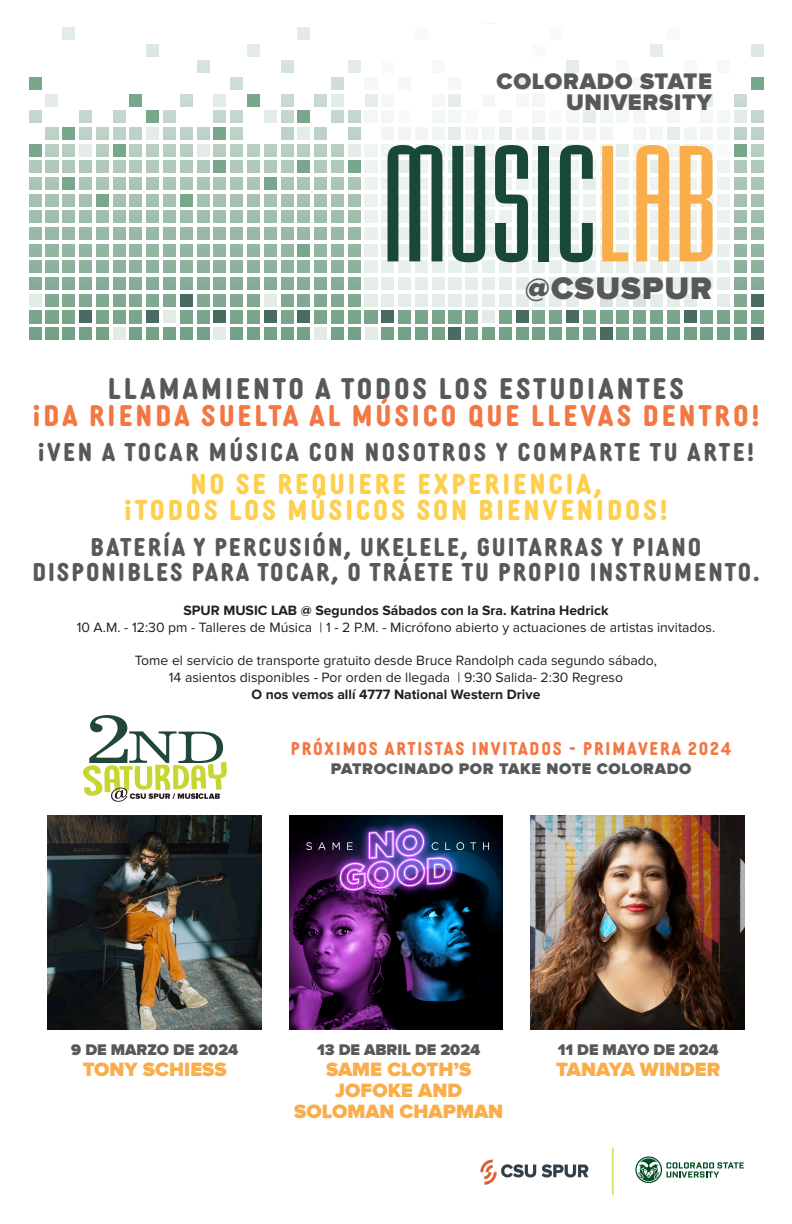
<style>
.page{position:relative;width:792px;height:1224px;background:#fff}
.page>*{position:absolute;margin:0;border:0;box-sizing:border-box;transform-origin:0 0}
.t1{font:900 32.3px "Proxima Nova";letter-spacing:.03em;color:#57585a}
.t2{font:700 29px "Diazo MVB Cond";letter-spacing:.1em;color:#f37743}
.t3{font:700 29px "Diazo MVB Cond";letter-spacing:.1em;color:#57585a}
.t4{font:700 28px/26px "Diazo MVB Cond";letter-spacing:.1em;color:#fecf4c;text-align:center}
.t5{font:700 25px/25px "Diazo MVB Cond";letter-spacing:.08em;color:#57585a;text-align:center}
.t6{font:700 25px "Diazo MVB Cond";letter-spacing:.1em;color:#57585a}
.t7{font:900 23.3px "Proxima Nova";letter-spacing:.03em;color:#57585a}
.t8{font:900 20px/21px "Proxima Nova";color:#faae4b;text-align:center}
.t9{font:700 18px "Diazo MVB Cond";letter-spacing:.1em;color:#f37743}
.t10{font:900 16px "Proxima Nova";color:#57585a}
.t11{font:900 16px "Proxima Nova";letter-spacing:.04em;color:#57585a}
.t12{font:14px/16.8px "Proxima Nova";color:#231f20;text-align:center}
.t13{font:700 14px "Proxima Nova";color:#231f20}
</style>
<div class="page">
<img style="left:480px;top:1159px;width:109px;height:26px">
<hr style="left:612px;top:1148px;width:2px;height:47px;background:#c8d833">
<svg style="left:635px;top:1156px;width:27px;height:27px"></svg>
<svg style="left:637px;top:1158px;width:107px;height:24px"></svg>
<svg style="left:29px;top:27px;width:734px;height:313px"></svg>
<img style="left:47px;top:816px;width:214px;height:214px">
<img style="left:289px;top:816px;width:214px;height:214px">
<img style="left:531px;top:816px;width:214px;height:214px">
<svg style="left:83px;top:715px;width:144px;height:87px"></svg>
<p class="t7" style="left:496px;top:68px;width:217px">COLORADO STATE</p>
<p class="t7" style="left:566px;top:89px;width:148px">UNIVERSITY</p>
<p class="t1" style="left:525px;top:270px;width:189px">@CSUSPUR</p>
<p class="t3" style="left:108px;top:366px;width:578px">LLAMAMIENTO A TODOS LOS ESTUDIANTES</p>
<p class="t2" style="left:32px;top:393px;width:729px">¡DA RIENDA SUELTA AL MÚSICO QUE LLEVAS DENTRO!</p>
<p class="t6" style="left:38px;top:432px;width:718px">¡VEN A TOCAR MÚSICA CON NOSOTROS Y COMPARTE TU ARTE!</p>
<p class="t4" style="left:124px;top:468px;width:545px">NO SE REQUIERE EXPERIENCIA,<br>¡TODOS LOS MÚSICOS SON BIENVENIDOS!</p>
<p class="t5" style="left:32px;top:532px;width:729px">BATERÍA Y PERCUSIÓN, UKELELE, GUITARRAS Y PIANO<br>DISPONIBLES PARA TOCAR, O TRÁETE TU PROPIO INSTRUMENTO.</p>
<p class="t13" style="left:183px;top:602px;width:427px">SPUR MUSIC LAB @ Segundos Sábados con la Sra. Katrina Hedrick</p>
<p class="t12" style="left:77px;top:619px;width:640px">10 A.M. - 12:30 pm - Talleres de Música | 1 - 2 P.M. - Micrófono abierto y actuaciones de artistas invitados.</p>
<p class="t12" style="left:135px;top:652px;width:524px">Tome el servicio de transporte gratuito desde Bruce Randolph cada segundo sábado,<br>14 asientos disponibles - Por orden de llegada | 9:30 Salida- 2:30 Regreso</p>
<p class="t13" style="left:252px;top:686px;width:290px">O nos vemos allí 4777 National Western Drive</p>
<p class="t9" style="left:291px;top:734px;width:442px">PRÓXIMOS ARTISTAS INVITADOS - PRIMAVERA 2024</p>
<p class="t11" style="left:331px;top:760px;width:362px">PATROCINADO POR TAKE NOTE COLORADO</p>
<p class="t10" style="left:71px;top:1040px;width:169px">9 DE MARZO DE 2024</p>
<p class="t8" style="left:83px;top:1059px;width:146px">TONY SCHIESS</p>
<p class="t10" style="left:317px;top:1040px;width:165px">13 DE ABRIL DE 2024</p>
<p class="t8" style="left:294px;top:1059px;width:211px">SAME CLOTH’S<br>JOFOKE AND<br>SOLOMAN CHAPMAN</p>
<p class="t10" style="left:558px;top:1040px;width:163px">11 DE MAYO DE 2024</p>
<p class="t8" style="left:556px;top:1059px;width:166px">TANAYA WINDER</p>
</div>
